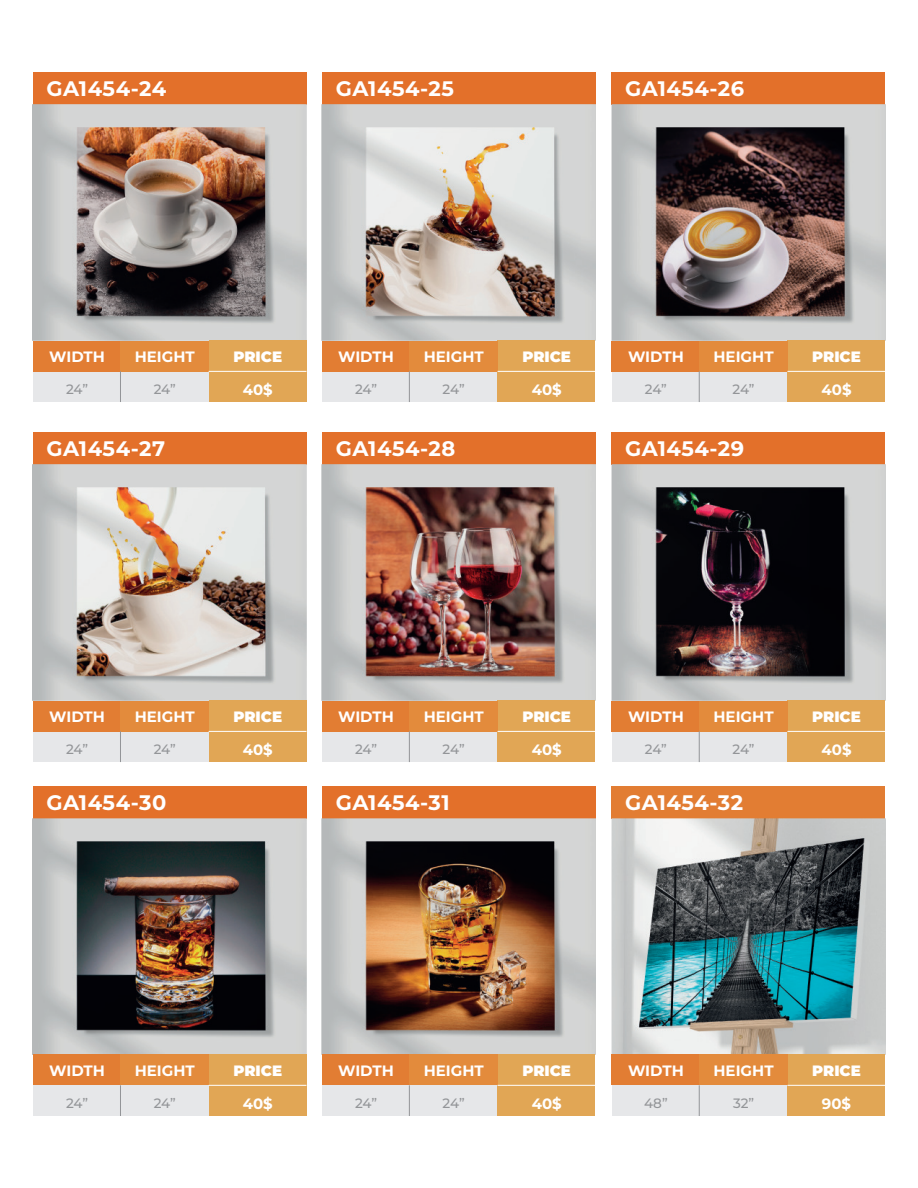
<style>
.page{position:relative;width:918px;height:1188px;background:#fff}
.page>*{position:absolute;margin:0;border:0;box-sizing:border-box;transform-origin:0 0}
.t1{font:700 21px "Montserrat";letter-spacing:.025em;color:#fff}
.t2{font:700 15px "Montserrat";color:#fff}
.t3{font:900 15px "Montserrat";color:#fff}
.t4{font:500 13.5px "Montserrat";letter-spacing:-.02em;color:#939598}
</style>
<div class="page">
<div style="left:322px;top:72px;width:273px;height:33px;background:#e3702a"></div>
<div style="left:612px;top:72px;width:273px;height:33px;background:#e3702a"></div>
<div style="left:33px;top:72px;width:273px;height:33px;background:#e3702a"></div>
<img style="left:33px;top:104px;width:274px;height:237px">
<img style="left:321px;top:104px;width:274px;height:237px">
<img style="left:611px;top:104px;width:274px;height:237px">
<div style="left:612px;top:371px;width:175px;height:31px;background:#e6e7e9"></div>
<div style="left:787px;top:341px;width:98px;height:61px;background:#e1a655"></div>
<div style="left:612px;top:341px;width:87px;height:30px;background:#e27d33"></div>
<div style="left:699px;top:341px;width:88px;height:30px;background:#e38b3c"></div>
<hr style="left:787px;top:371px;width:98px;height:1px;background:#fff">
<hr style="left:699px;top:371px;width:1px;height:31px;background:#939598">
<div style="left:322px;top:371px;width:176px;height:31px;background:#e6e7e9"></div>
<div style="left:498px;top:341px;width:97px;height:61px;background:#e1a655"></div>
<div style="left:322px;top:341px;width:87px;height:30px;background:#e27d33"></div>
<div style="left:409px;top:341px;width:89px;height:30px;background:#e38b3c"></div>
<hr style="left:498px;top:371px;width:97px;height:1px;background:#fff">
<hr style="left:409px;top:371px;width:1px;height:31px;background:#939598">
<div style="left:33px;top:371px;width:176px;height:31px;background:#e6e7e9"></div>
<div style="left:209px;top:341px;width:97px;height:61px;background:#e1a655"></div>
<div style="left:33px;top:341px;width:87px;height:30px;background:#e27d33"></div>
<div style="left:120px;top:341px;width:89px;height:30px;background:#e38b3c"></div>
<hr style="left:209px;top:371px;width:97px;height:1px;background:#fff">
<hr style="left:120px;top:371px;width:1px;height:31px;background:#939598">
<div style="left:322px;top:432px;width:273px;height:33px;background:#e3702a"></div>
<div style="left:612px;top:432px;width:273px;height:33px;background:#e3702a"></div>
<div style="left:33px;top:432px;width:273px;height:33px;background:#e3702a"></div>
<img style="left:33px;top:464px;width:274px;height:237px">
<img style="left:321px;top:464px;width:274px;height:237px">
<img style="left:611px;top:464px;width:274px;height:237px">
<div style="left:612px;top:731px;width:175px;height:31px;background:#e6e7e9"></div>
<div style="left:787px;top:701px;width:98px;height:61px;background:#e1a655"></div>
<div style="left:612px;top:701px;width:87px;height:30px;background:#e27d33"></div>
<div style="left:699px;top:701px;width:88px;height:30px;background:#e38b3c"></div>
<hr style="left:787px;top:731px;width:98px;height:1px;background:#fff">
<hr style="left:699px;top:731px;width:1px;height:31px;background:#939598">
<div style="left:322px;top:731px;width:176px;height:31px;background:#e6e7e9"></div>
<div style="left:498px;top:701px;width:97px;height:61px;background:#e1a655"></div>
<div style="left:322px;top:701px;width:87px;height:30px;background:#e27d33"></div>
<div style="left:409px;top:701px;width:89px;height:30px;background:#e38b3c"></div>
<hr style="left:498px;top:731px;width:97px;height:1px;background:#fff">
<hr style="left:409px;top:731px;width:1px;height:31px;background:#939598">
<div style="left:33px;top:731px;width:176px;height:31px;background:#e6e7e9"></div>
<div style="left:209px;top:701px;width:97px;height:61px;background:#e1a655"></div>
<div style="left:33px;top:701px;width:87px;height:30px;background:#e27d33"></div>
<div style="left:120px;top:701px;width:89px;height:30px;background:#e38b3c"></div>
<hr style="left:209px;top:731px;width:97px;height:1px;background:#fff">
<hr style="left:120px;top:731px;width:1px;height:31px;background:#939598">
<div style="left:322px;top:786px;width:273px;height:33px;background:#e3702a"></div>
<div style="left:612px;top:786px;width:273px;height:33px;background:#e27d33"></div>
<div style="left:33px;top:786px;width:273px;height:33px;background:#e3702a"></div>
<img style="left:33px;top:818px;width:274px;height:237px">
<img style="left:321px;top:818px;width:274px;height:237px">
<img style="left:611px;top:818px;width:274px;height:237px">
<div style="left:612px;top:1085px;width:175px;height:31px;background:#e6e7e9"></div>
<div style="left:787px;top:1055px;width:98px;height:61px;background:#e1a655"></div>
<div style="left:612px;top:1055px;width:87px;height:30px;background:#e27d33"></div>
<div style="left:699px;top:1055px;width:88px;height:30px;background:#e38b3c"></div>
<hr style="left:787px;top:1085px;width:98px;height:1px;background:#fff">
<hr style="left:699px;top:1085px;width:1px;height:31px;background:#939598">
<div style="left:322px;top:1085px;width:176px;height:31px;background:#e6e7e9"></div>
<div style="left:498px;top:1055px;width:97px;height:61px;background:#e1a655"></div>
<div style="left:322px;top:1055px;width:87px;height:30px;background:#e27d33"></div>
<div style="left:409px;top:1055px;width:89px;height:30px;background:#e38b3c"></div>
<hr style="left:498px;top:1085px;width:97px;height:1px;background:#fff">
<hr style="left:409px;top:1085px;width:1px;height:31px;background:#939598">
<div style="left:33px;top:1085px;width:176px;height:31px;background:#e6e7e9"></div>
<div style="left:209px;top:1055px;width:97px;height:61px;background:#e1a655"></div>
<div style="left:33px;top:1055px;width:87px;height:30px;background:#e27d33"></div>
<div style="left:120px;top:1055px;width:89px;height:30px;background:#e38b3c"></div>
<hr style="left:209px;top:1085px;width:97px;height:1px;background:#fff">
<hr style="left:120px;top:1085px;width:1px;height:31px;background:#939598">
<h1 class="t1" style="left:47px;top:73px;width:121px">GA1454-24</h1>
<h1 class="t1" style="left:336px;top:73px;width:120px">GA1454-25</h1>
<h1 class="t1" style="left:625px;top:73px;width:120px">GA1454-26</h1>
<p class="t2" style="left:49px;top:346px;width:57px">WIDTH</p>
<p class="t2" style="left:135px;top:346px;width:62px">HEIGHT</p>
<p class="t3" style="left:233px;top:345px;width:50px">PRICE</p>
<p class="t4" style="left:66px;top:380px;width:24px">24”</p>
<p class="t4" style="left:154px;top:380px;width:24px">24”</p>
<p class="t2" style="left:338px;top:346px;width:57px">WIDTH</p>
<p class="t2" style="left:424px;top:346px;width:62px">HEIGHT</p>
<p class="t3" style="left:522px;top:345px;width:50px">PRICE</p>
<p class="t2" style="left:628px;top:346px;width:57px">WIDTH</p>
<p class="t2" style="left:714px;top:346px;width:62px">HEIGHT</p>
<p class="t3" style="left:812px;top:345px;width:50px">PRICE</p>
<p class="t2" style="left:243px;top:379px;width:31px">40$</p>
<p class="t4" style="left:355px;top:380px;width:24px">24”</p>
<p class="t4" style="left:443px;top:380px;width:24px">24”</p>
<p class="t2" style="left:532px;top:379px;width:31px">40$</p>
<p class="t4" style="left:645px;top:380px;width:24px">24”</p>
<p class="t4" style="left:733px;top:380px;width:24px">24”</p>
<p class="t2" style="left:822px;top:379px;width:31px">40$</p>
<h1 class="t1" style="left:47px;top:433px;width:120px">GA1454-27</h1>
<h1 class="t1" style="left:336px;top:433px;width:121px">GA1454-28</h1>
<h1 class="t1" style="left:625px;top:433px;width:120px">GA1454-29</h1>
<p class="t2" style="left:49px;top:706px;width:57px">WIDTH</p>
<p class="t2" style="left:135px;top:706px;width:62px">HEIGHT</p>
<p class="t3" style="left:233px;top:705px;width:50px">PRICE</p>
<p class="t4" style="left:66px;top:740px;width:24px">24”</p>
<p class="t4" style="left:154px;top:740px;width:24px">24”</p>
<p class="t2" style="left:338px;top:706px;width:57px">WIDTH</p>
<p class="t2" style="left:424px;top:706px;width:62px">HEIGHT</p>
<p class="t3" style="left:522px;top:705px;width:50px">PRICE</p>
<p class="t2" style="left:628px;top:706px;width:57px">WIDTH</p>
<p class="t2" style="left:714px;top:706px;width:62px">HEIGHT</p>
<p class="t3" style="left:812px;top:705px;width:50px">PRICE</p>
<p class="t2" style="left:243px;top:739px;width:31px">40$</p>
<p class="t4" style="left:355px;top:740px;width:24px">24”</p>
<p class="t4" style="left:443px;top:740px;width:24px">24”</p>
<p class="t2" style="left:532px;top:739px;width:31px">40$</p>
<p class="t4" style="left:645px;top:740px;width:24px">24”</p>
<p class="t4" style="left:733px;top:740px;width:24px">24”</p>
<p class="t2" style="left:822px;top:739px;width:31px">40$</p>
<h1 class="t1" style="left:47px;top:787px;width:121px">GA1454-30</h1>
<h1 class="t1" style="left:336px;top:787px;width:115px">GA1454-31</h1>
<h1 class="t1" style="left:625px;top:787px;width:119px">GA1454-32</h1>
<p class="t2" style="left:49px;top:1060px;width:57px">WIDTH</p>
<p class="t2" style="left:135px;top:1060px;width:62px">HEIGHT</p>
<p class="t3" style="left:233px;top:1059px;width:50px">PRICE</p>
<p class="t4" style="left:66px;top:1094px;width:24px">24”</p>
<p class="t4" style="left:154px;top:1094px;width:24px">24”</p>
<p class="t2" style="left:338px;top:1060px;width:57px">WIDTH</p>
<p class="t2" style="left:424px;top:1060px;width:62px">HEIGHT</p>
<p class="t3" style="left:522px;top:1059px;width:50px">PRICE</p>
<p class="t2" style="left:628px;top:1060px;width:57px">WIDTH</p>
<p class="t2" style="left:714px;top:1060px;width:62px">HEIGHT</p>
<p class="t3" style="left:812px;top:1059px;width:50px">PRICE</p>
<p class="t2" style="left:243px;top:1093px;width:31px">40$</p>
<p class="t4" style="left:355px;top:1094px;width:24px">24”</p>
<p class="t4" style="left:443px;top:1094px;width:24px">24”</p>
<p class="t2" style="left:532px;top:1093px;width:31px">40$</p>
<p class="t4" style="left:644px;top:1094px;width:25px">48”</p>
<p class="t4" style="left:733px;top:1094px;width:23px">32”</p>
<p class="t2" style="left:822px;top:1093px;width:31px">90$</p>
</div>
